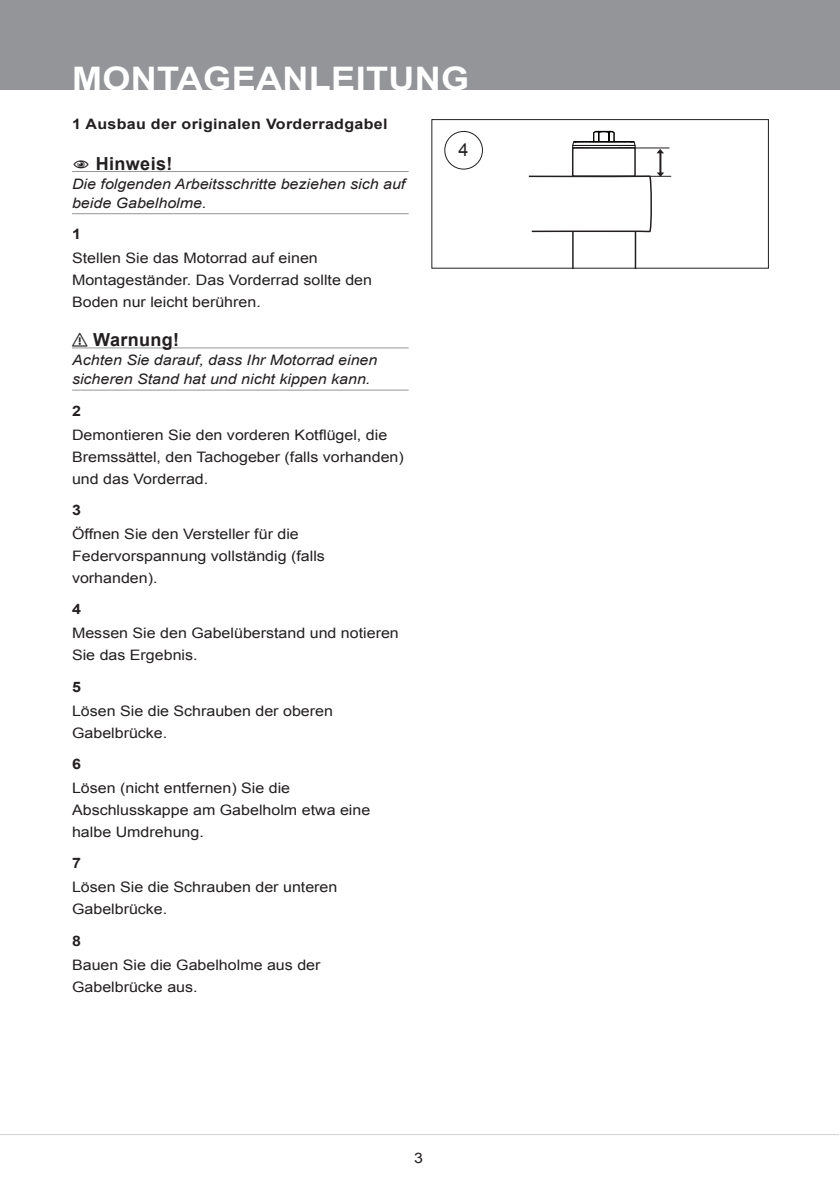
<style>
.page{position:relative;width:840px;height:1191px;background:#fff}
.page>*{position:absolute;margin:0;border:0;box-sizing:border-box;transform-origin:0 0}
.t1{font:700 32.4px "Arial";letter-spacing:.01em;color:#fff;scale:1.11 1}
.t2{font:700 18px "Arial";letter-spacing:.02em;color:#231f20}
.t3{font:18px "Arial";color:#231f20}
.t4{font:14.4px/22px "Arial";color:#231f20;scale:1.11 1}
.t5{font:italic 14.4px/19px "Arial";color:#231f20;scale:1.11 1}
.t6{font:700 14.4px "Arial";letter-spacing:.02em;color:#231f20;scale:1.11 1}
</style>
<div class="page">
<div style="left:0;top:0;width:839px;height:90px;background:#939598"></div>
<hr style="left:0;top:1134px;width:838px;height:1px;background:#d1d2d4">
<hr style="left:72px;top:171px;width:336px;height:1px;background:#939598">
<hr style="left:72px;top:213px;width:336px;height:1px;background:#939598">
<hr style="left:72px;top:347px;width:336px;height:1px;background:#939598">
<hr style="left:72px;top:390px;width:336px;height:1px;background:#939598">
<hr style="left:635px;top:147px;width:33px;height:1px;background:#231f20">
<hr style="left:636px;top:176px;width:34px;height:1px;background:#231f20">
<hr style="left:572px;top:231px;width:1px;height:37px;background:#231f20">
<hr style="left:634px;top:231px;width:2px;height:37px;background:#231f20">
<svg style="left:528px;top:131px;width:136px;height:102px"></svg>
<div style="left:431px;top:119px;width:337px;height:150px;border:1px solid #231f20"></div>
<div style="left:444px;top:131px;width:38px;height:39px;border:1px solid #231f20;border-radius:50%"></div>
<h1 class="t1" style="left:72px;top:57px;width:359px">MONTAGEANLEITUNG</h1>
<p class="t6" style="left:72px;top:114px;width:285px">1 Ausbau der originalen Vorderradgabel</p>
<p class="t2" style="left:96px;top:151px;width:78px">Hinweis!</p>
<p class="t5" style="left:72px;top:174px;width:301px">Die folgenden Arbeitsschritte beziehen sich auf beide Gabelholme.</p>
<p class="t6" style="left:72px;top:224px;width:10px">1</p>
<p class="t4" style="left:72px;top:247px;width:272px">Stellen Sie das Motorrad auf einen<br>Montageständer. Das Vorderrad sollte den<br>Boden nur leicht berühren.</p>
<p class="t2" style="left:72px;top:328px;width:109px">⚠ Warnung!</p>
<p class="t5" style="left:72px;top:351px;width:276px">Achten Sie darauf, dass Ihr Motorrad einen sicheren Stand hat und nicht kippen kann.</p>
<p class="t6" style="left:72px;top:401px;width:10px">2</p>
<p class="t4" style="left:72px;top:423px;width:300px">Demontieren Sie den vorderen Kotflügel, die<br>Bremssättel, den Tachogeber (falls vorhanden) und das Vorderrad.</p>
<p class="t6" style="left:72px;top:500px;width:10px">3</p>
<p class="t4" style="left:72px;top:523px;width:229px">Öffnen Sie den Versteller für die<br>Federvorspannung vollständig (falls vorhanden).</p>
<p class="t6" style="left:72px;top:599px;width:10px">4</p>
<p class="t4" style="left:72px;top:622px;width:296px">Messen Sie den Gabelüberstand und notieren<br>Sie das Ergebnis.</p>
<p class="t6" style="left:72px;top:677px;width:10px">5</p>
<p class="t4" style="left:72px;top:700px;width:236px">Lösen Sie die Schrauben der oberen<br>Gabelbrücke.</p>
<p class="t6" style="left:72px;top:754px;width:10px">6</p>
<p class="t4" style="left:72px;top:777px;width:270px">Lösen (nicht entfernen) Sie die<br>Abschlusskappe am Gabelholm etwa eine halbe Umdrehung.</p>
<p class="t6" style="left:72px;top:853px;width:10px">7</p>
<p class="t4" style="left:72px;top:876px;width:240px">Lösen Sie die Schrauben der unteren<br>Gabelbrücke.</p>
<p class="t6" style="left:72px;top:931px;width:10px">8</p>
<p class="t4" style="left:72px;top:954px;width:225px">Bauen Sie die Gabelholme aus der<br>Gabelbrücke aus.</p>
<p class="t3" style="left:458px;top:138px;width:12px">4</p>
<p class="t4" style="left:414px;top:1147px;width:10px">3</p>
</div>
